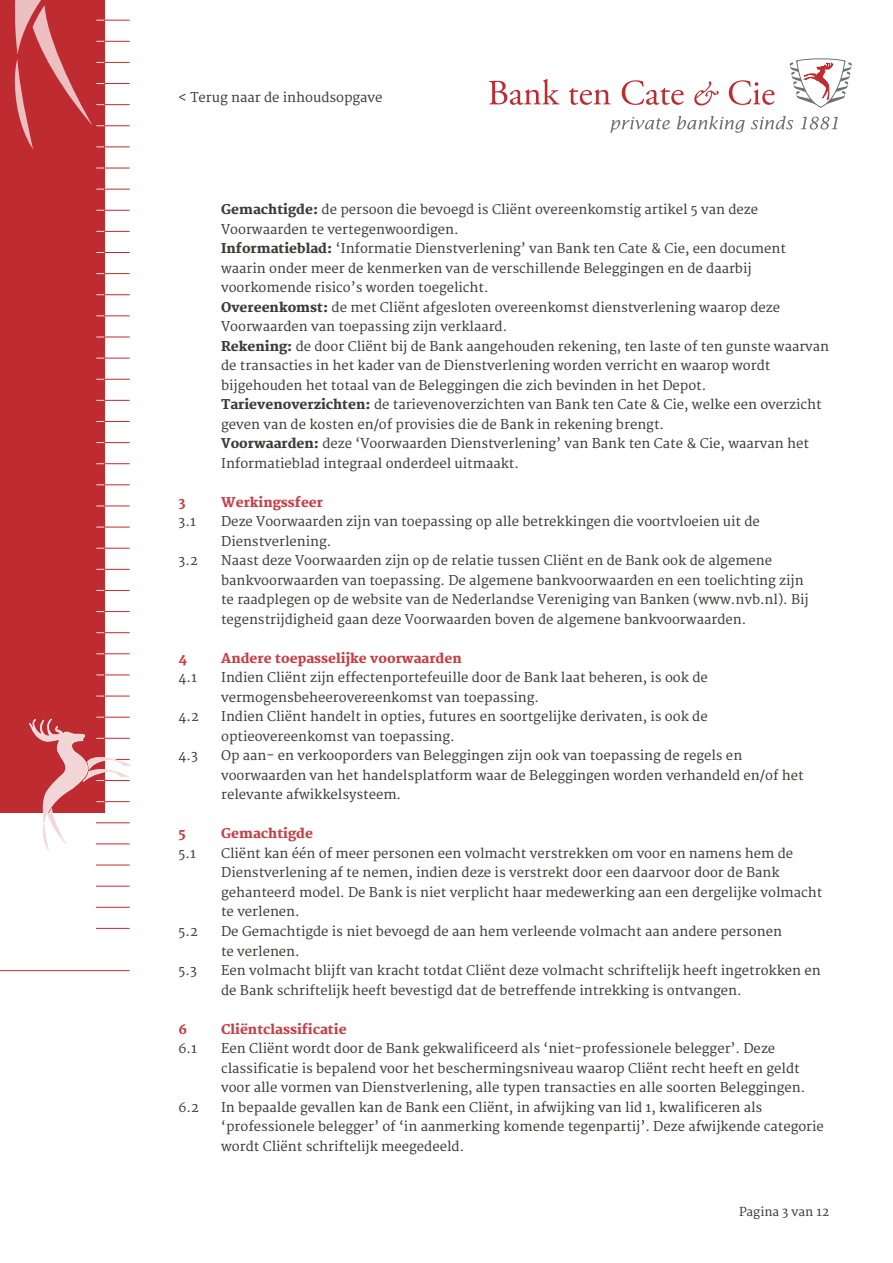
<style>
.page{position:relative;width:893px;height:1263px;background:#fff}
.page>*{position:absolute;margin:0;border:0;box-sizing:border-box;transform-origin:0 0}
.t1{font:13.2px/19.5px "Merriweather";color:#3c3c3b}
.t2{font:800 13.2px "Merriweather";color:#c54046}
.t3{font:12px "Merriweather";color:#3c3c3b}
.s1{font-weight:800}
</style>
<div class="page">
<svg style="left:610px;top:117px;width:60px;height:16px"></svg>
<svg style="left:677px;top:116px;width:68px;height:17px"></svg>
<svg style="left:751px;top:116px;width:42px;height:13px"></svg>
<svg style="left:801px;top:117px;width:37px;height:13px"></svg>
<svg style="left:489px;top:79px;width:70px;height:26px"></svg>
<svg style="left:569px;top:88px;width:42px;height:17px"></svg>
<svg style="left:622px;top:80px;width:61px;height:25px"></svg>
<svg style="left:694px;top:81px;width:25px;height:24px"></svg>
<svg style="left:729px;top:80px;width:45px;height:25px"></svg>
<svg style="left:790px;top:58px;width:62px;height:50px"></svg>
<div style="left:0;top:0;width:104px;height:812px;background:#be2b31"></div>
<hr style="left:96px;top:865px;width:34px;height:1px;background:#be2b31">
<hr style="left:96px;top:886px;width:34px;height:1px;background:#be2b31">
<hr style="left:96px;top:907px;width:34px;height:1px;background:#be2b31">
<hr style="left:96px;top:928px;width:34px;height:1px;background:#be2b31">
<hr style="left:0;top:970px;width:130px;height:1px;background:#be2b31">
<svg style="left:96px;top:168px;width:34px;height:1px"></svg>
<svg style="left:96px;top:189px;width:34px;height:1px"></svg>
<svg style="left:96px;top:210px;width:34px;height:1px"></svg>
<svg style="left:96px;top:231px;width:34px;height:1px"></svg>
<svg style="left:96px;top:252px;width:34px;height:1px"></svg>
<svg style="left:96px;top:273px;width:34px;height:1px"></svg>
<svg style="left:96px;top:294px;width:34px;height:1px"></svg>
<svg style="left:96px;top:316px;width:34px;height:1px"></svg>
<svg style="left:96px;top:337px;width:34px;height:1px"></svg>
<svg style="left:96px;top:358px;width:34px;height:1px"></svg>
<svg style="left:96px;top:379px;width:34px;height:1px"></svg>
<svg style="left:96px;top:400px;width:34px;height:1px"></svg>
<svg style="left:96px;top:421px;width:34px;height:1px"></svg>
<svg style="left:96px;top:442px;width:34px;height:1px"></svg>
<svg style="left:96px;top:463px;width:34px;height:1px"></svg>
<svg style="left:96px;top:485px;width:34px;height:1px"></svg>
<svg style="left:96px;top:506px;width:34px;height:1px"></svg>
<svg style="left:96px;top:527px;width:34px;height:1px"></svg>
<svg style="left:96px;top:548px;width:34px;height:1px"></svg>
<svg style="left:96px;top:569px;width:34px;height:1px"></svg>
<svg style="left:96px;top:590px;width:34px;height:1px"></svg>
<svg style="left:96px;top:611px;width:34px;height:1px"></svg>
<svg style="left:96px;top:632px;width:34px;height:1px"></svg>
<svg style="left:96px;top:653px;width:34px;height:1px"></svg>
<svg style="left:96px;top:675px;width:34px;height:1px"></svg>
<svg style="left:96px;top:696px;width:34px;height:1px"></svg>
<svg style="left:29px;top:717px;width:102px;height:133px"></svg>
<svg style="left:14px;top:0;width:116px;height:150px"></svg>
<p class="t1" style="left:179px;top:88px;width:205px">&lt; Terug naar de inhoudsopgave</p>
<p class="t1" style="left:221px;top:200px;width:610px"><span class="s1">Gemachtigde:</span> de persoon die bevoegd is Cliënt overeenkomstig artikel 5 van deze Voorwaarden te vertegenwoordigen.<br><span class="s1">Informatieblad:</span> ‘Informatie Dienstverlening’ van Bank ten Cate &amp; Cie, een document waarin onder meer de kenmerken van de verschillende Beleggingen en de daarbij voorkomende risico’s worden toegelicht.<br><span class="s1">Overeenkomst:</span> de met Cliënt afgesloten overeenkomst dienstverlening waarop deze Voorwaarden van toepassing zijn verklaard.<br><span class="s1">Rekening:</span> de door Cliënt bij de Bank aangehouden rekening, ten laste of ten gunste waarvan de transacties in het kader van de Dienstverlening worden verricht en waarop wordt bijgehouden het totaal van de Beleggingen die zich bevinden in het Depot.<br><span class="s1">Tarievenoverzichten:</span> de tarievenoverzichten van Bank ten Cate &amp; Cie, welke een overzicht geven van de kosten en/of provisies die de Bank in rekening brengt.<br><span class="s1">Voorwaarden:</span> deze ‘Voorwaarden Dienstverlening’ van Bank ten Cate &amp; Cie, waarvan het Informatieblad integraal onderdeel uitmaakt.</p>
<p class="t2" style="left:179px;top:494px;width:9px">3</p>
<p class="t2" style="left:221px;top:494px;width:104px">Werkingssfeer</p>
<p class="t1" style="left:179px;top:512px;width:19px">3.1</p>
<p class="t1" style="left:221px;top:512px;width:540px">Deze Voorwaarden zijn van toepassing op alle betrekkingen die voortvloeien uit de<br>Dienstverlening.</p>
<p class="t1" style="left:179px;top:551px;width:21px">3.2</p>
<p class="t1" style="left:221px;top:551px;width:589px">Naast deze Voorwaarden zijn op de relatie tussen Cliënt en de Bank ook de algemene bankvoorwaarden van toepassing. De algemene bankvoorwaarden en een toelichting zijn te raadplegen op de website van de Nederlandse Vereniging van Banken (www.nvb.nl). Bij tegenstrijdigheid gaan deze Voorwaarden boven de algemene bankvoorwaarden.</p>
<p class="t2" style="left:179px;top:650px;width:10px">4</p>
<p class="t2" style="left:221px;top:650px;width:242px">Andere toepasselijke voorwaarden</p>
<p class="t1" style="left:179px;top:668px;width:20px">4.1</p>
<p class="t1" style="left:221px;top:668px;width:488px">Indien Cliënt zijn effectenportefeuille door de Bank laat beheren, is ook de vermogensbeheerovereenkomst van toepassing.</p>
<p class="t1" style="left:179px;top:707px;width:22px">4.2</p>
<p class="t1" style="left:221px;top:707px;width:488px">Indien Cliënt handelt in opties, futures en soortgelijke derivaten, is ook de optieovereenkomst van toepassing.</p>
<p class="t1" style="left:179px;top:746px;width:21px">4.3</p>
<p class="t1" style="left:221px;top:746px;width:584px">Op aan- en verkooporders van Beleggingen zijn ook van toepassing de regels en voorwaarden van het handelsplatform waar de Beleggingen worden verhandeld en/of het relevante afwikkelsysteem.</p>
<p class="t2" style="left:179px;top:826px;width:9px">5</p>
<p class="t2" style="left:221px;top:826px;width:93px">Gemachtigde</p>
<p class="t1" style="left:179px;top:844px;width:19px">5.1</p>
<p class="t1" style="left:221px;top:844px;width:603px">Cliënt kan één of meer personen een volmacht verstrekken om voor en namens hem de Dienstverlening af te nemen, indien deze is verstrekt door een daarvoor door de Bank gehanteerd model. De Bank is niet verplicht haar medewerking aan een dergelijke volmacht te verlenen.</p>
<p class="t1" style="left:179px;top:922px;width:21px">5.2</p>
<p class="t1" style="left:221px;top:922px;width:562px">De Gemachtigde is niet bevoegd de aan hem verleende volmacht aan andere personen te verlenen.</p>
<p class="t1" style="left:179px;top:961px;width:20px">5.3</p>
<p class="t1" style="left:221px;top:961px;width:601px">Een volmacht blijft van kracht totdat Cliënt deze volmacht schriftelijk heeft ingetrokken en de Bank schriftelijk heeft bevestigd dat de betreffende intrekking is ontvangen.</p>
<p class="t2" style="left:179px;top:1021px;width:10px">6</p>
<p class="t2" style="left:221px;top:1021px;width:127px">Cliëntclassificatie</p>
<p class="t1" style="left:179px;top:1039px;width:20px">6.1</p>
<p class="t1" style="left:221px;top:1039px;width:586px">Een Cliënt wordt door de Bank gekwalificeerd als ‘niet-professionele belegger’. Deze classificatie is bepalend voor het beschermingsniveau waarop Cliënt recht heeft en geldt voor alle vormen van Dienstverlening, alle typen transacties en alle soorten Beleggingen.</p>
<p class="t1" style="left:179px;top:1098px;width:22px">6.2</p>
<p class="t1" style="left:221px;top:1098px;width:604px">In bepaalde gevallen kan de Bank een Cliënt, in afwijking van lid 1, kwalificeren als ‘professionele belegger’ of ‘in aanmerking komende tegenpartij’. Deze afwijkende categorie wordt Cliënt schriftelijk meegedeeld.</p>
<p class="t3" style="left:739px;top:1205px;width:92px">Pagina 3 van 12</p>
</div>
